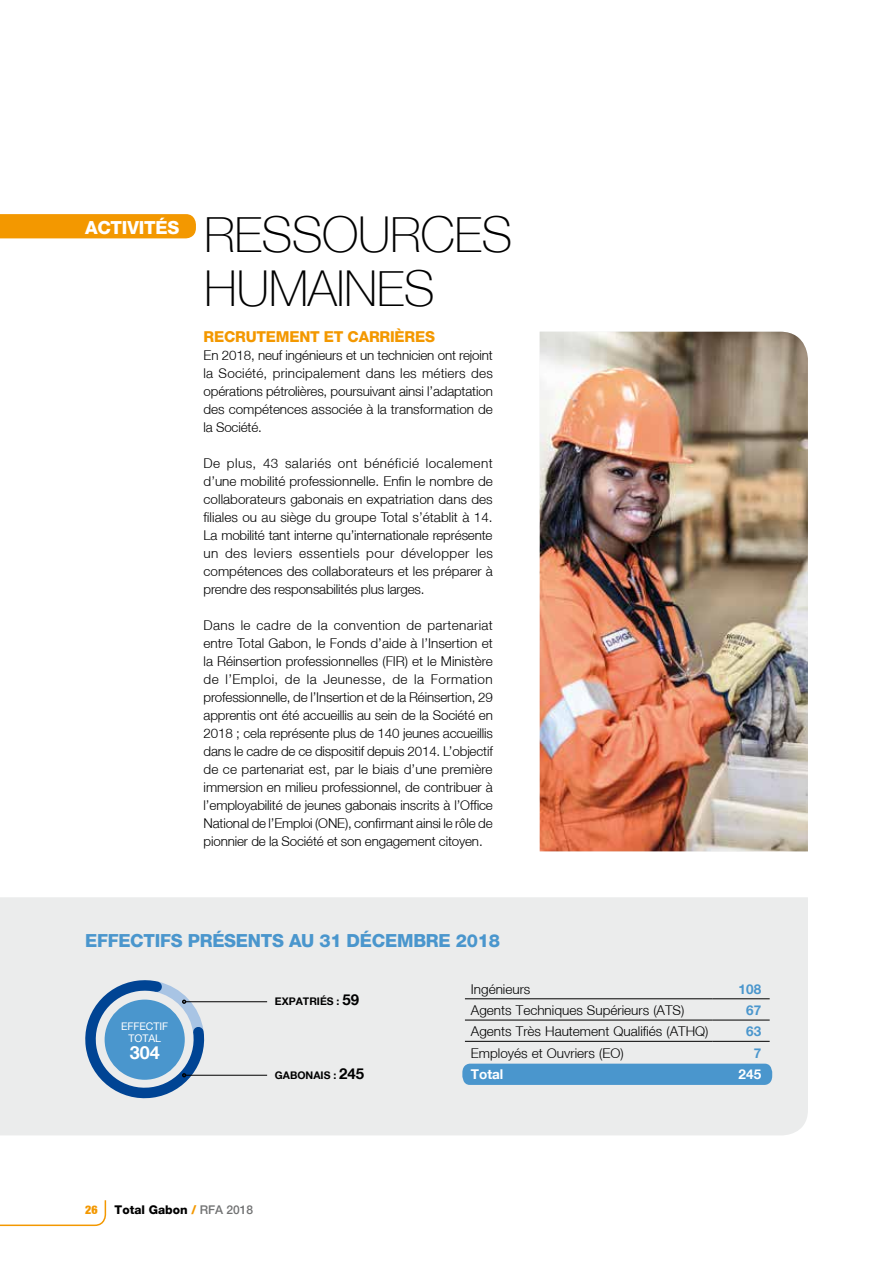
<style>
.page{position:relative;width:893px;height:1263px;background:#fff}
.page>*{position:absolute;margin:0;border:0;box-sizing:border-box;transform-origin:0 0}
.t1{font:100 49.5px/54px "Helvetica Neue LT";letter-spacing:-.01em;color:#000}
.t2{font:800 18px "Helvetica Neue LT";letter-spacing:-.015em;color:#4a96cd}
.t3{font:800 18px "Helvetica Neue LT";letter-spacing:-.015em;color:#fff}
.t4{font:700 18px "Helvetica Neue LT";color:#fff}
.t5{font:800 15px "Helvetica Neue LT";letter-spacing:-.015em;color:#f39800}
.t6{font:300 13.5px/18px "Helvetica Neue LT";color:#000;text-align:justify}
.t7{font:700 13.5px "Helvetica Neue LT";color:#4a96cd}
.t8{font:700 13.5px "Helvetica Neue LT";color:#fff}
.t9{font:800 12px "Helvetica Neue LT";color:#000}
.t10{font:900 condensed 12px "Helvetica Neue LT";color:#f39800}
.t11{font:700 10.5px "Helvetica Neue LT";color:#000}
.t12{font:10.5px/12px "Helvetica Neue LT";color:#fff;text-align:center}
.s1{font-size:15px}
.s2{color:#f39800}
.s3{font-weight:500;color:#707172}
</style>
<div class="page">
<svg style="left:0;top:1200px;width:107px;height:27px"></svg>
<img style="left:540px;top:332px;width:268px;height:519px">
<div style="left:0;top:214px;width:196px;height:24px;background:#f39800"></div>
<div style="left:0;top:897px;width:808px;height:238px;background:#ebecec"></div>
<hr style="left:185px;top:1001px;width:82px;height:1px;background:#000">
<hr style="left:185px;top:1075px;width:82px;height:1px;background:#000">
<svg style="left:86px;top:974px;width:124px;height:123px;background:#85accf"></svg>
<div style="left:462px;top:1064px;width:310px;height:21px;background:#4a96cd"></div>
<hr style="left:465px;top:998px;width:248px;height:1px;background:#000">
<hr style="left:713px;top:998px;width:57px;height:1px;background:#000">
<hr style="left:465px;top:1020px;width:248px;height:1px;background:#000">
<hr style="left:713px;top:1020px;width:57px;height:1px;background:#000">
<hr style="left:465px;top:1041px;width:248px;height:1px;background:#000">
<hr style="left:713px;top:1041px;width:57px;height:1px;background:#000">
<h2 class="t3" style="left:85px;top:217px;width:96px">ACTIVITÉS</h2>
<h1 class="t1" style="left:204px;top:207px;width:310px">RESSOURCES<br>HUMAINES</h1>
<p class="t5" style="left:204px;top:328px;width:233px">RECRUTEMENT ET CARRIÈRES</p>
<p class="t6" style="left:204px;top:346px;width:291px">En 2018, neuf ingénieurs et un technicien ont rejoint la Société, principalement dans les métiers des opérations pétrolières, poursuivant ainsi l’adaptation des compétences associée à la transformation de la Société.</p>
<p class="t6" style="left:204px;top:454px;width:291px">De plus, 43 salariés ont bénéficié localement d’une mobilité professionnelle. Enfin le nombre de collaborateurs gabonais en expatriation dans des filiales ou au siège du groupe Total s’établit à 14.<br>La mobilité tant interne qu’internationale représente un des leviers essentiels pour développer les compétences des collaborateurs et les préparer à prendre des responsabilités plus larges.</p>
<p class="t6" style="left:204px;top:616px;width:291px">Dans le cadre de la convention de partenariat entre Total Gabon, le Fonds d’aide à l’Insertion et la Réinsertion professionnelles (FIR) et le Ministère de l’Emploi, de la Jeunesse, de la Formation professionnelle, de l’Insertion et de la Réinsertion, 29 apprentis ont été accueillis au sein de la Société en 2018 ; cela représente plus de 140 jeunes accueillis dans le cadre de ce dispositif depuis 2014. L’objectif de ce partenariat est, par le biais d’une première immersion en milieu professionnel, de contribuer à l’employabilité de jeunes gabonais inscrits à l’Office National de l’Emploi (ONE), confirmant ainsi le rôle de pionnier de la Société et son engagement citoyen.</p>
<h2 class="t2" style="left:85px;top:930px;width:416px">EFFECTIFS PRÉSENTS AU 31 DÉCEMBRE 2018</h2>
<p class="t6" style="left:471px;top:980px;width:61px">Ingénieurs</p>
<p class="t7" style="left:739px;top:980px;width:24px">108</p>
<p class="t6" style="left:471px;top:1001px;width:215px">Agents Techniques Supérieurs (ATS)</p>
<p class="t7" style="left:746px;top:1002px;width:17px">67</p>
<p class="t6" style="left:471px;top:1022px;width:239px">Agents Très Hautement Qualifiés (ATHQ)</p>
<p class="t7" style="left:746px;top:1023px;width:17px">63</p>
<p class="t6" style="left:471px;top:1043px;width:154px">Employés et Ouvriers (EO)</p>
<p class="t7" style="left:754px;top:1044px;width:9px">7</p>
<p class="t8" style="left:471px;top:1066px;width:34px">Total</p>
<p class="t8" style="left:739px;top:1066px;width:24px">245</p>
<p class="t11" style="left:275px;top:994px;width:86px">EXPATRIÉS : <span class="s1">59</span></p>
<p class="t12" style="left:121px;top:1020px;width:49px">EFFECTIF<br>TOTAL</p>
<h2 class="t4" style="left:130px;top:1041px;width:32px">304</h2>
<p class="t11" style="left:275px;top:1069px;width:91px">GABONAIS : <span class="s1">245</span></p>
<p class="t10" style="left:85px;top:1202px;width:14px">26</p>
<p class="t9" style="left:115px;top:1203px;width:140px">Total Gabon <span class="s2">/</span> <span class="s3">RFA 2018</span></p>
</div>
